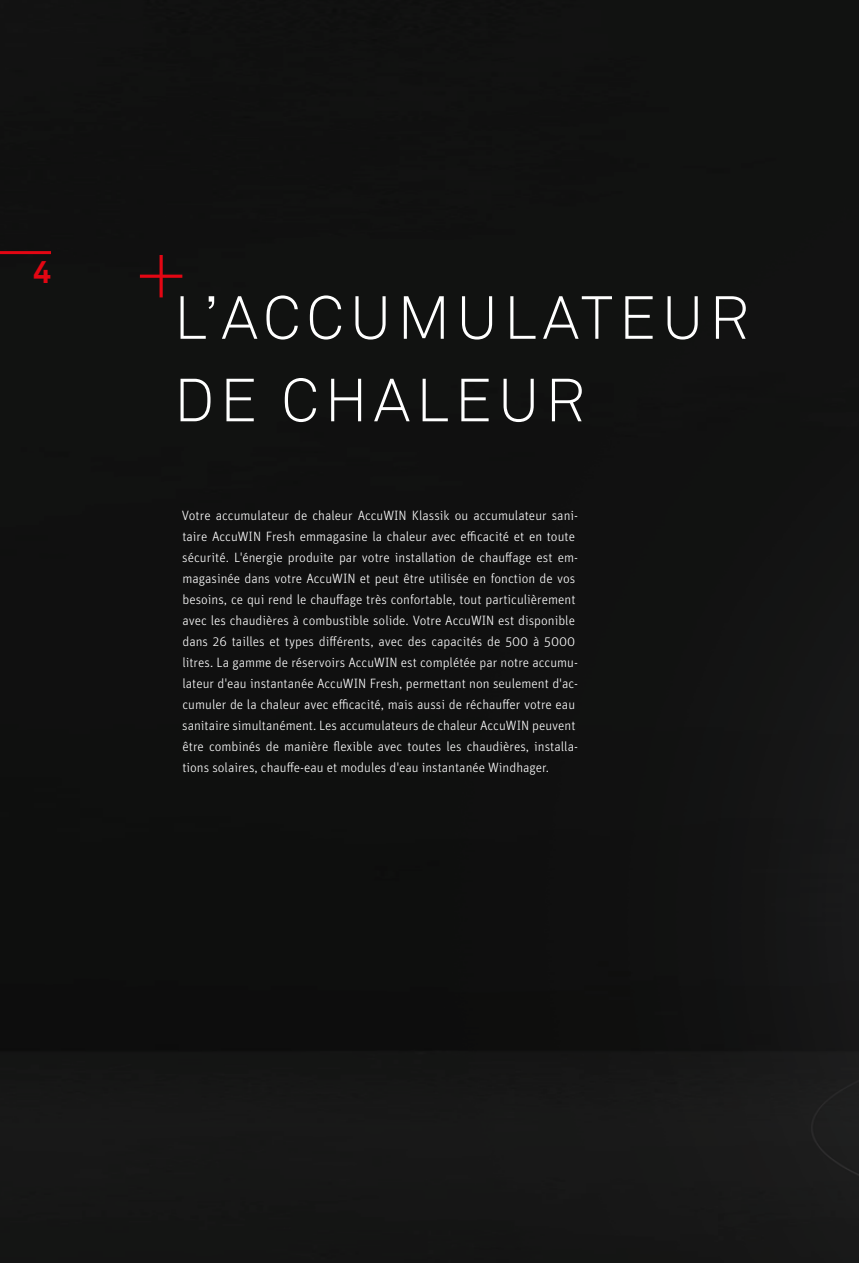
<style>
.page{position:relative;width:859px;height:1263px;background:#111211}
.page>*{position:absolute;margin:0;border:0;box-sizing:border-box;transform-origin:0 0}
.t1{font:300 60px/82.5px "Akkurat Pro";letter-spacing:.1em;color:#fff}
.t2{font:700 31.5px "Akkurat Pro";color:#e30613}
.t3{font:300 13.5px/21px "Unit OT";color:#fff}
</style>
<div class="page">
<svg style="left:140px;top:255px;width:42px;height:42px;background:#2f0f10"></svg>
<hr style="left:0;top:251px;width:51px;height:3px;background:#e30613">
<h2 class="t2" style="left:33px;top:253px;width:19px">4</h2>
<h1 class="t1" style="left:174px;top:277px;width:576px">L’ACCUMULATEUR<br>DE CHALEUR</h1>
<p class="t3" style="left:182px;top:504px;width:398px">Votre accumulateur de chaleur AccuWIN Klassik ou accumulateur sani&shy;taire AccuWIN Fresh emmagasine la chaleur avec efficacité et en toute sécurité. L'énergie produite par votre installation de chauffage est em&shy;magasinée dans votre AccuWIN et peut être utilisée en fonction de vos besoins, ce qui rend le chauffage très confortable, tout particulièrement avec les chaudières à combustible solide. Votre AccuWIN est disponible dans 26 tailles et types différents, avec des capacités de 500 à 5000 litres. La gamme de réservoirs AccuWIN est complétée par notre accumu&shy;lateur d'eau instantanée AccuWIN Fresh, permettant non seulement d'ac&shy;cumuler de la chaleur avec efficacité, mais aussi de réchauffer votre eau sanitaire simultanément. Les accumulateurs de chaleur AccuWIN peuvent être combinés de manière flexible avec toutes les chaudières, installa&shy;tions solaires, chauffe-eau et modules d'eau instantanée Windhager.</p>
</div>
